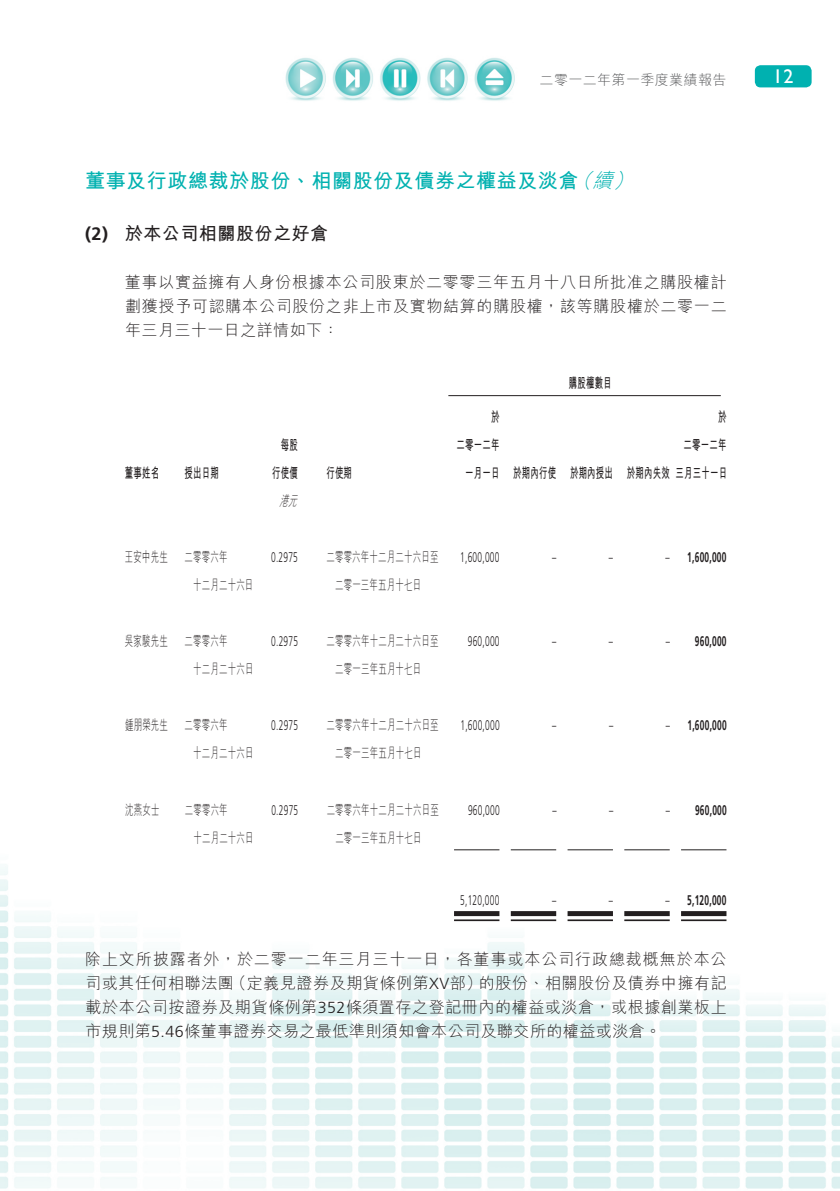
<style>
.page{position:relative;width:840px;height:1191px;background:#fff}
.page>*{position:absolute;margin:0;border:0;box-sizing:border-box;transform-origin:0 0}
.t1{font:700 20px "M Hei HK";letter-spacing:.03em;color:#00b1b0}
.t2{font:20px "Gill Sans Std";color:#fff}
.t3{font:700 18px "M Hei HK";letter-spacing:.03em;color:#231f20}
.t4{font:300 16px/24px "M Hei HK";letter-spacing:.03em;color:#231f20;text-align:justify}
.t5{font:300 14px/28px "M Hei HK";letter-spacing:.03em;color:#231f20;scale:.6 1}
.t6{font:300 14px "Frutiger LT Std";letter-spacing:.03em;color:#231f20;scale:.6 1}
.t7{font:700 14px/28px "M Hei HK";letter-spacing:.03em;color:#231f20;text-align:right;scale:.6 1}
.t8{font:700 14px "Frutiger LT Std";letter-spacing:.03em;color:#231f20;scale:.6 1}
.t9{font:300 14px "M Hei HK";letter-spacing:.03em;color:#57585a}
.t10{font:italic 300 14px "M Hei HK";color:#231f20;scale:.6 1}
.s1{font-weight:300;font-style:italic}
.s2{font-family:"Frutiger LT Std"}
.s3{font-weight:300}
</style>
<div class="page">
<img style="left:1px;top:849px;width:838px;height:340px">
<img style="left:285px;top:57px;width:230px;height:44px">
<div style="left:754px;top:65px;width:57px;height:22px;background:#00b1b0;border-radius:6px"></div>
<img style="left:0;top:848px;width:1px;height:343px">
<hr style="left:448px;top:395px;width:272px;height:1px;background:#231f20">
<hr style="left:454px;top:849px;width:45px;height:1px;background:#231f20">
<hr style="left:510px;top:849px;width:46px;height:1px;background:#231f20">
<hr style="left:567px;top:849px;width:45px;height:1px;background:#231f20">
<hr style="left:624px;top:849px;width:45px;height:1px;background:#231f20">
<hr style="left:680px;top:849px;width:46px;height:1px;background:#231f20">
<div style="left:454px;top:911px;width:45px;height:5px;background:#231f20"></div>
<hr style="left:454px;top:919px;width:45px;height:2px;background:#231f20">
<div style="left:510px;top:911px;width:46px;height:5px;background:#231f20"></div>
<hr style="left:510px;top:919px;width:46px;height:2px;background:#231f20">
<div style="left:567px;top:911px;width:45px;height:5px;background:#231f20"></div>
<hr style="left:567px;top:919px;width:45px;height:2px;background:#231f20">
<div style="left:624px;top:911px;width:45px;height:5px;background:#231f20"></div>
<hr style="left:624px;top:919px;width:45px;height:2px;background:#231f20">
<div style="left:680px;top:911px;width:46px;height:5px;background:#231f20"></div>
<hr style="left:680px;top:919px;width:46px;height:2px;background:#231f20">
<p class="t9" style="left:539px;top:70px;width:188px">二零一二年第一季度業績報告</p>
<p class="t2" style="left:772px;top:65px;width:22px">12</p>
<p class="t1" style="left:85px;top:166px;width:556px">董事及行政總裁於股份、相關股份及債券之權益及淡倉<span class="s1">（續）</span></p>
<p class="t3" style="left:85px;top:220px;width:244px"><span class="s2">(2)</span> 於本公司相關股份之好倉</p>
<p class="t4" style="left:125px;top:269px;width:603px">董事以實益擁有人身份根據本公司股東於二零零三年五月十八日所批准之購股權計劃獲授予可認購本公司股份之非上市及實物結算的購股權，該等購股權於二零一二年三月三十一日之詳情如下：</p>
<p class="t7" style="left:568px;top:368px;width:73px">購股權數目</p>
<p class="t7" style="left:125px;top:458px;width:59px">董事姓名</p>
<p class="t7" style="left:184px;top:458px;width:59px">授出日期</p>
<p class="t7" style="left:272px;top:430px;width:44px">每股行使價</p>
<p class="t10" style="left:279px;top:491px;width:38px">港元</p>
<p class="t7" style="left:326px;top:458px;width:44px">行使期</p>
<p class="t7" style="left:491px;top:402px;width:15px">於</p>
<p class="t7" style="left:456px;top:430px;width:73px">二零一二年</p>
<p class="t7" style="left:465px;top:458px;width:438px">一月一日 於期內行使 於期內授出 於期內失效 三月三十一日</p>
<p class="t7" style="left:683px;top:402px;width:73px">於<br>二零一二年</p>
<p class="t5" style="left:193px;top:543px;width:102px;text-indent:-68px">王安中先生 二零零六年<br>十二月二十六日</p>
<p class="t6" style="left:271px;top:549px;width:46px">0.2975</p>
<p class="t5" style="left:335px;top:543px;width:174px;text-indent:-9px">二零零六年十二月二十六日至二零一三年五月十七日</p>
<p class="t6" style="left:460px;top:549px;width:67px">1,600,000</p>
<p class="t6" style="left:551px;top:549px;width:8px">–</p>
<p class="t6" style="left:608px;top:549px;width:8px">–</p>
<p class="t8" style="left:665px;top:549px;width:103px"><span class="s3">–</span> 1,600,000</p>
<p class="t5" style="left:193px;top:627px;width:102px;text-indent:-68px">吳家駿先生 二零零六年<br>十二月二十六日</p>
<p class="t6" style="left:271px;top:633px;width:46px">0.2975</p>
<p class="t5" style="left:335px;top:627px;width:174px;text-indent:-9px">二零零六年十二月二十六日至二零一三年五月十七日</p>
<p class="t6" style="left:467px;top:633px;width:54px">960,000</p>
<p class="t6" style="left:552px;top:633px;width:8px">–</p>
<p class="t6" style="left:608px;top:633px;width:8px">–</p>
<p class="t8" style="left:665px;top:633px;width:103px"><span class="s3">–</span> 960,000</p>
<p class="t5" style="left:193px;top:711px;width:102px;text-indent:-68px">鍾朋榮先生 二零零六年<br>十二月二十六日</p>
<p class="t6" style="left:271px;top:717px;width:46px">0.2975</p>
<p class="t5" style="left:335px;top:711px;width:174px;text-indent:-9px">二零零六年十二月二十六日至二零一三年五月十七日</p>
<p class="t6" style="left:460px;top:717px;width:67px">1,600,000</p>
<p class="t6" style="left:552px;top:717px;width:8px">–</p>
<p class="t6" style="left:608px;top:717px;width:8px">–</p>
<p class="t8" style="left:665px;top:717px;width:103px"><span class="s3">–</span> 1,600,000</p>
<p class="t5" style="left:125px;top:795px;width:59px">沈燕女士</p>
<p class="t5" style="left:193px;top:795px;width:102px;text-indent:-9px">二零零六年<br>十二月二十六日</p>
<p class="t6" style="left:271px;top:801px;width:46px">0.2975</p>
<p class="t5" style="left:335px;top:795px;width:174px;text-indent:-9px">二零零六年十二月二十六日至二零一三年五月十七日</p>
<p class="t6" style="left:467px;top:801px;width:54px">960,000</p>
<p class="t6" style="left:552px;top:801px;width:8px">–</p>
<p class="t6" style="left:608px;top:801px;width:8px">–</p>
<p class="t8" style="left:665px;top:801px;width:103px"><span class="s3">–</span> 960,000</p>
<p class="t6" style="left:460px;top:891px;width:67px">5,120,000</p>
<p class="t6" style="left:551px;top:891px;width:8px">–</p>
<p class="t6" style="left:608px;top:891px;width:8px">–</p>
<p class="t8" style="left:665px;top:891px;width:103px"><span class="s3">–</span> 5,120,000</p>
<p class="t4" style="left:85px;top:946px;width:643px">除上文所披露者外，於二零一二年三月三十一日，各董事或本公司行政總裁概無於本公司或其任何相聯法團（定義見證券及期貨條例第<span class="s2">XV</span>部）的股份、相關股份及債券中擁有記載於本公司按證券及期貨條例第<span class="s2">352</span>條須置存之登記冊內的權益或淡倉，或根據創業板上市規則第<span class="s2">5.46</span>條董事證券交易之最低準則須知會本公司及聯交所的權益或淡倉。</p>
</div>
